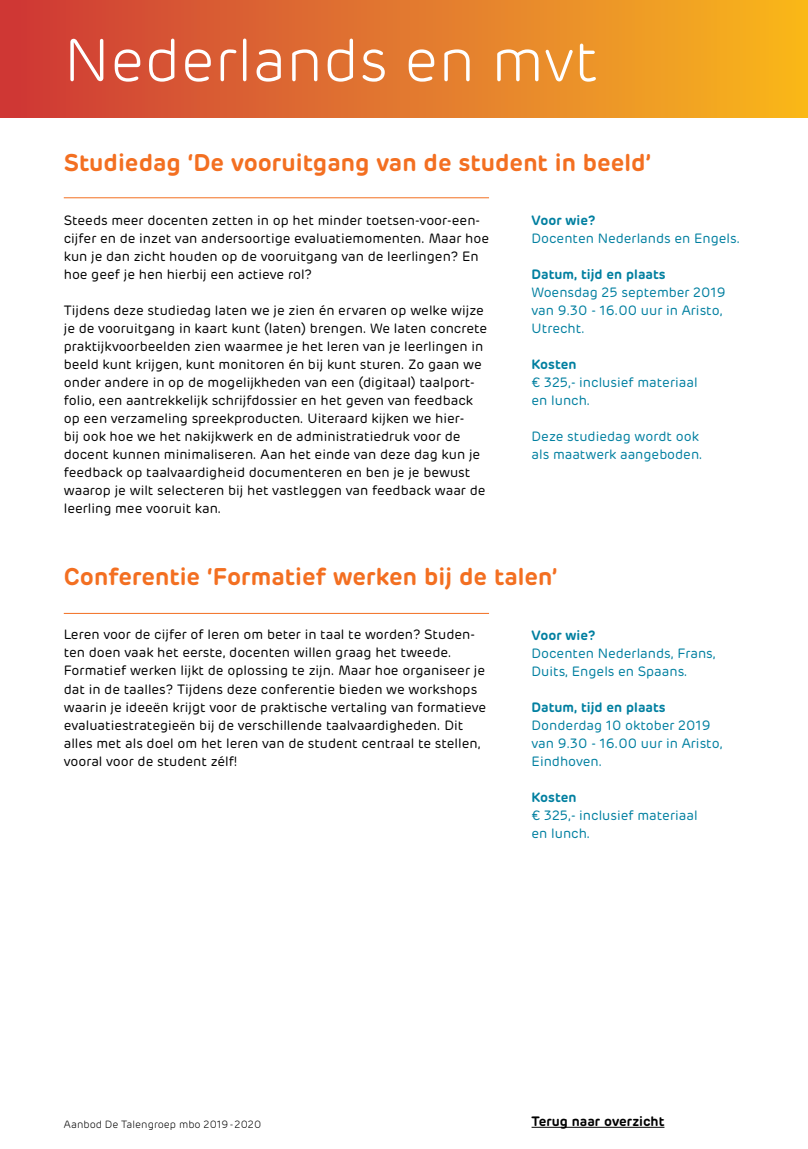
<style>
.page{position:relative;width:808px;height:1149px;background:#fff}
.page>*{position:absolute;margin:0;border:0;box-sizing:border-box;transform-origin:0 0}
.t1{font:300 60px "Rubrik";color:#fff}
.t2{font:600 24px "Rubrik";color:#f36f21}
.t3{font:13.5px/18px "Rubrik";color:#000}
.t4{font:13.5px/18px "Rubrik";color:#007fa0}
.t5{font:600 13.5px "Rubrik";color:#007fa0}
.t6{font:600 13.5px "Rubrik";color:#000}
.t7{font:300 10.5px "Rubrik";color:#000}
</style>
<div class="page">
<div style="left:0;top:0;width:808px;height:117px;background:linear-gradient(to right,#cd383a,#f8b720)"></div>
<hr style="left:64px;top:197px;width:425px;height:1px;background:#f36f21">
<hr style="left:64px;top:613px;width:425px;height:1px;background:#f36f21">
<hr style="left:531px;top:1126px;width:133px;height:1px;background:#000">
<h1 class="t1" style="left:64px;top:22px;width:536px">Nederlands en mvt</h1>
<h2 class="t2" style="left:64px;top:147px;width:589px">Studiedag ‘De vooruitgang van de student in beeld’</h2>
<p class="t3" style="left:64px;top:211px;width:427px">Steeds meer docenten zetten in op het minder toetsen-voor-een&shy;cijfer en de inzet van andersoortige evaluatiemomenten. Maar hoe kun je dan zicht houden op de vooruitgang van de leerlingen? En hoe geef je hen hierbij een actieve rol?</p>
<p class="t3" style="left:64px;top:301px;width:425px">Tijdens deze studiedag laten we je zien én ervaren op welke wijze je de vooruitgang in kaart kunt (laten) brengen. We laten concrete praktijkvoorbeelden zien waarmee je het leren van je leerlingen in beeld kunt krijgen, kunt monitoren én bij kunt sturen. Zo gaan we onder andere in op de mogelijkheden van een (digitaal) taalport&shy;folio, een aantrekkelijk schrijfdossier en het geven van feedback op een verzameling spreekproducten. Uiteraard kijken we hier-<br>bij ook hoe we het nakijkwerk en de administratiedruk voor de docent kunnen minimaliseren. Aan het einde van deze dag kun je feedback op taalvaardigheid documenteren en ben je je bewust waarop je wilt selecteren bij het vastleggen van feedback waar de leerling mee vooruit kan.</p>
<p class="t5" style="left:531px;top:212px;width:66px">Voor wie?</p>
<p class="t4" style="left:531px;top:229px;width:210px">Docenten Nederlands en Engels.</p>
<p class="t5" style="left:531px;top:266px;width:136px">Datum, tijd en plaats</p>
<p class="t4" style="left:531px;top:283px;width:196px">Woensdag 25 september 2019 van 9.30 - 16.00 uur in Aristo,<br>Utrecht.</p>
<p class="t5" style="left:531px;top:356px;width:46px">Kosten</p>
<p class="t4" style="left:531px;top:373px;width:167px">€ 325,- inclusief materiaal en lunch.</p>
<p class="t4" style="left:531px;top:427px;width:173px">Deze studiedag wordt ook als maatwerk aangeboden.</p>
<h2 class="t2" style="left:64px;top:561px;width:495px">Conferentie ‘Formatief werken bij de talen’</h2>
<p class="t3" style="left:64px;top:625px;width:424px">Leren voor de cijfer of leren om beter in taal te worden? Studen&shy;ten doen vaak het eerste, docenten willen graag het tweede.<br>Formatief werken lijkt de oplossing te zijn. Maar hoe organiseer je dat in de taalles? Tijdens deze conferentie bieden we workshops waarin je ideeën krijgt voor de praktische vertaling van formatieve evaluatiestrategieën bij de verschillende taalvaardigheden. Dit alles met als doel om het leren van de student centraal te stellen, vooral voor de student zélf!</p>
<p class="t5" style="left:531px;top:626px;width:66px">Voor wie?</p>
<p class="t4" style="left:531px;top:643px;width:186px">Docenten Nederlands, Frans,<br>Duits, Engels en Spaans.</p>
<p class="t5" style="left:531px;top:698px;width:136px">Datum, tijd en plaats</p>
<p class="t4" style="left:531px;top:715px;width:192px">Donderdag 10 oktober 2019 van 9.30 - 16.00 uur in Aristo,<br>Eindhoven.</p>
<p class="t5" style="left:531px;top:788px;width:46px">Kosten</p>
<p class="t4" style="left:531px;top:805px;width:167px">€ 325,- inclusief materiaal en lunch.</p>
<p class="t7" style="left:64px;top:1116px;width:199px">Aanbod De Talengroep mbo 2019-2020</p>
<p class="t6" style="left:531px;top:1112px;width:134px">Terug naar overzicht</p>
</div>
